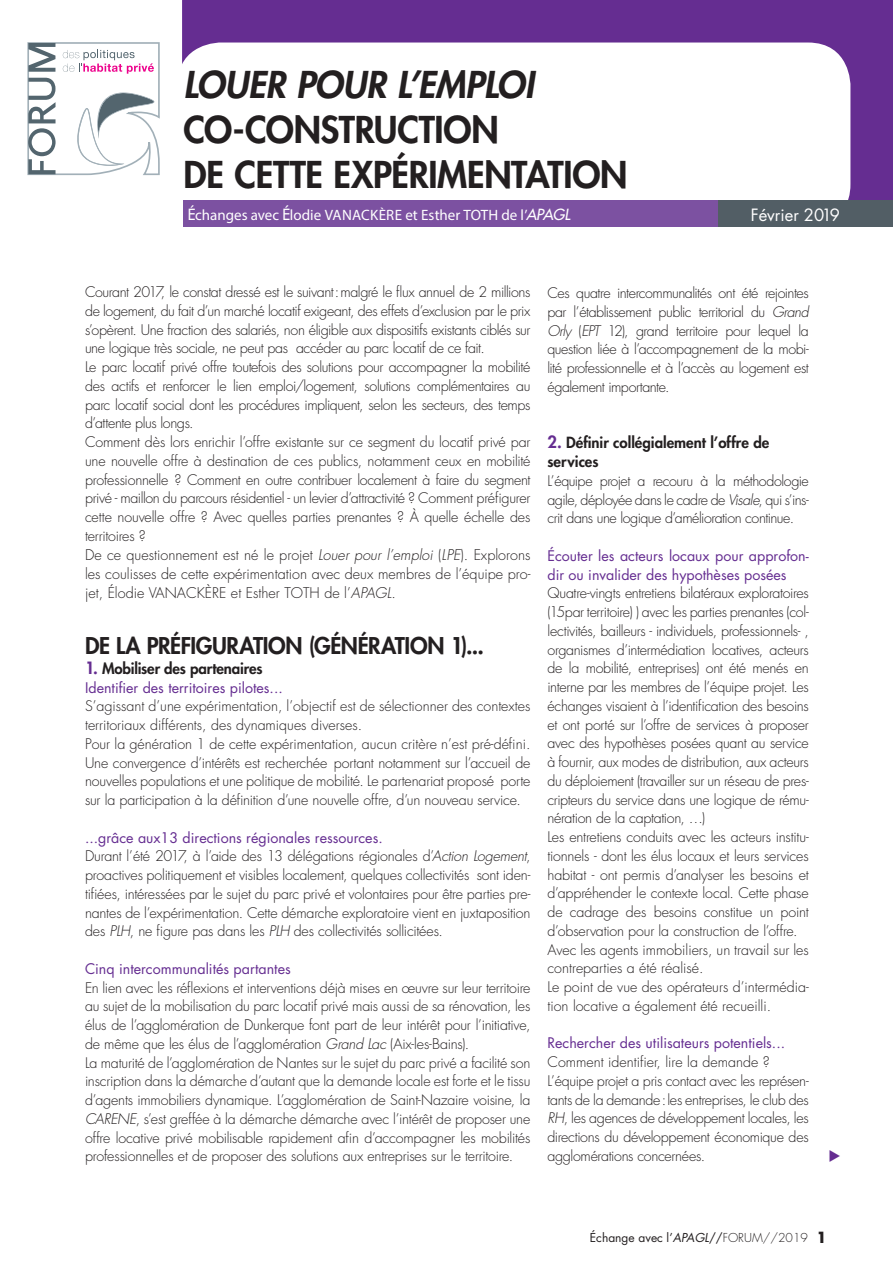
<style>
.page{position:relative;width:893px;height:1263px;background:#fff}
.page>*{position:absolute;margin:0;border:0;box-sizing:border-box;transform-origin:0 0}
.titre1{font:800 36px "Futura Std";letter-spacing:-.01em;color:#231f20}
.titre1-2{font:italic 800 36px "Futura Std";letter-spacing:-.005em;color:#231f20}
.titre1-3{font:800 22.5px "Futura Std";letter-spacing:-.015em;color:#231f20}
.t1{font:16.5px "Futura Std";color:#fff}
.intertitre_chiffre{font:800 15px/18.8px "Futura Std";color:#231f20}
.t2{font:15px "Myriad Pro";color:#fff}
.TxtCour{font:300 14.4px/18.9px "Futura Std";color:#231f20;text-align:justify}
.TxtCour-2{font:300 14.25px/18.8px "Futura Std";letter-spacing:-.01em;color:#231f20;text-align:justify}
.book_couleur{font:14.25px/18.8px "Futura Std";color:#652d91}
.t3{font:12px "Futura Std";color:#231f20}
.s1{font-family:"Futura Std";font-weight:500}
.s2{font-family:"Futura Std";font-weight:500;font-style:italic}
.s3{font-style:italic}
.s4{font-size:16.5px;color:#652d91}
.s5{font-weight:300}
.s6{font-weight:700;font-size:15px}
</style>
<div class="page">
<div style="left:182px;top:0;width:711px;height:201px;background:#652d91"></div>
<div style="left:178px;top:43px;width:672px;height:184px;background:#fff;border-radius:43px"></div>
<svg style="left:27px;top:42px;width:133px;height:134px"></svg>
<div style="left:183px;top:201px;width:667px;height:26px;background:#7c51a1"></div>
<div style="left:719px;top:201px;width:174px;height:26px;background:#525e65"></div>
<p class="titre1-2" style="left:184px;top:62px;width:352px">LOUER POUR L’EMPLOI</p>
<p class="titre1" style="left:184px;top:107px;width:317px">CO-CONSTRUCTION</p>
<p class="titre1" style="left:184px;top:152px;width:446px">DE CETTE EXPÉRIMENTATION</p>
<p class="t2" style="left:188px;top:206px;width:384px"><span class="s1">É</span>changes avec <span class="s1">É</span>lodie VANACKÈRE et Esther TOTH de l’<span class="s2">APAGL</span></p>
<p class="t1" style="left:751px;top:204px;width:90px">Février 2019</p>
<p class="TxtCour-2" style="left:85px;top:283px;width:447px">Courant 2017, le constat dressé est le suivant:malgré le flux annuel de 2 millions de logement, du fait d’un marché locatif exigeant, des effets d’exclusion par le prix s’opèrent. Une fraction des salariés, non éligible aux dispositifs existants ciblés sur une logique très sociale, ne peut pas accéder au parc locatif de ce fait.</p>
<p class="TxtCour-2" style="left:85px;top:358px;width:447px">Le parc locatif privé offre toutefois des solutions pour accompagner la mobilité des actifs et renforcer le lien emploi/logement, solutions complémentaires au parc locatif social dont les procédures impliquent, selon les secteurs, des temps d’attente plus longs.</p>
<p class="TxtCour-2" style="left:85px;top:433px;width:447px">Comment dès lors enrichir l’offre existante sur ce segment du locatif privé par une nouvelle offre à destination de ces publics, notamment ceux en mobilité professionnelle ? Comment en outre contribuer localement à faire du segment privé - maillon du parcours résidentiel - un levier d’attractivité ? Comment préfigurer cette nouvelle offre ? Avec quelles parties prenantes ? À quelle échelle des territoires ?</p>
<p class="TxtCour" style="left:85px;top:546px;width:447px">De ce questionnement est né le projet <span class="s3">Louer pour l’emploi</span> (<span class="s3">LPE</span>). Explorons les coulisses de cette expérimentation avec deux membres de l’équipe pro&shy;jet, Élodie VANACKÈRE et Esther TOTH de l’<span class="s3">APAGL</span>.</p>
<p class="titre1-3" style="left:85px;top:631px;width:400px">DE LA PRÉFIGURATION (GÉNÉRATION 1)...</p>
<p class="intertitre_chiffre" style="left:85px;top:659px;width:179px"><span class="s4">1.</span> Mobiliser des partenaires</p>
<p class="book_couleur" style="left:85px;top:678px;width:199px">Identifier des territoires pilotes...</p>
<p class="TxtCour-2" style="left:85px;top:697px;width:447px">S’agissant d’une expérimentation, l’objectif est de sélectionner des contextes territoriaux différents, des dynamiques diverses.</p>
<p class="TxtCour-2" style="left:85px;top:735px;width:447px">Pour la génération 1 de cette expérimentation, aucun critère n’est pré-défini.</p>
<p class="TxtCour-2" style="left:85px;top:753px;width:447px">Une convergence d’intérêts est recherchée portant notamment sur l’accueil de nouvelles populations et une politique de mobilité. Le partenariat proposé porte sur la participation à la définition d’une nouvelle offre, d’un nouveau service.</p>
<p class="book_couleur" style="left:85px;top:828px;width:299px">...grâce aux13 directions régionales ressources.</p>
<p class="TxtCour-2" style="left:85px;top:847px;width:447px">Durant l’été 2017, à l’aide des 13 délégations régionales d’<span class="s3">Action Logement</span>, proactives politiquement et visibles localement, quelques collectivités sont iden&shy;tifiées, intéressées par le sujet du parc privé et volontaires pour être parties pre&shy;nantes de l’expérimentation. Cette démarche exploratoire vient en juxtaposition des <span class="s3">PLH</span>, ne figure pas dans les <span class="s3">PLH</span> des collectivités sollicitées.</p>
<p class="book_couleur" style="left:85px;top:959px;width:207px">Cinq intercommunalités partantes</p>
<p class="TxtCour-2" style="left:85px;top:978px;width:447px">En lien avec les réflexions et interventions déjà mises en œuvre sur leur territoire au sujet de la mobilisation du parc locatif privé mais aussi de sa rénovation, les élus de l’agglomération de Dunkerque font part de leur intérêt pour l’initiative, de même que les élus de l’agglomération <span class="s3">Grand Lac</span> (Aix-les-Bains).</p>
<p class="TxtCour-2" style="left:85px;top:1053px;width:447px">La maturité de l’agglomération de Nantes sur le sujet du parc privé a facilité son inscription dans la démarche d’autant que la demande locale est forte et le tissu d’agents immobiliers dynamique. L’agglomération de Saint-Nazaire voisine, la <span class="s3">CARENE</span>, s’est greffée à la démarche démarche avec l’intérêt de proposer une offre locative privé mobilisable rapidement afin d’accompagner les mobilités professionnelles et de proposer des solutions aux entreprises sur le territoire.</p>
<p class="TxtCour-2" style="left:547px;top:284px;width:263px">Ces quatre intercommunalités ont été rejointes par l’établissement public territorial du <span class="s3">Grand Orly</span> (<span class="s3">EPT</span> 12), grand territoire pour lequel la question liée à l’accompagnement de la mobi&shy;lité professionnelle et à l’accès au logement est également importante.</p>
<p class="intertitre_chiffre" style="left:547px;top:433px;width:223px"><span class="s4">2.</span> Définir collégialement l’offre de services</p>
<p class="TxtCour-2" style="left:547px;top:472px;width:263px">L’équipe projet a recouru à la méthodologie agile, déployée dans le cadre de <span class="s3">Visale</span>, qui s’ins&shy;crit dans une logique d’amélioration continue.</p>
<p class="book_couleur" style="left:547px;top:546px;width:263px">Écouter les acteurs locaux pour approfon&shy;dir ou invalider des hypothèses posées</p>
<p class="TxtCour-2" style="left:547px;top:584px;width:263px">Quatre-vingts entretiens bilatéraux exploratoires (15par territoire) ) avec les parties prenantes (col&shy;lectivités, bailleurs - individuels, professionnels- , organismes d’intermédiation locatives, acteurs de la mobilité, entreprises) ont été menés en interne par les membres de l’équipe projet. Les échanges visaient à l’identification des besoins et ont porté sur l’offre de services à proposer avec des hypothèses posées quant au service à fournir, aux modes de distribution, aux acteurs du déploiement (travailler sur un réseau de pres&shy;cripteurs du service dans une logique de rému&shy;nération de la captation, …)</p>
<p class="TxtCour-2" style="left:547px;top:828px;width:263px">Les entretiens conduits avec les acteurs institu&shy;tionnels - dont les élus locaux et leurs services habitat - ont permis d’analyser les besoins et d’appréhender le contexte local. Cette phase de cadrage des besoins constitue un point d’observation pour la construction de l’offre.</p>
<p class="TxtCour-2" style="left:547px;top:940px;width:263px">Avec les agents immobiliers, un travail sur les contreparties a été réalisé.</p>
<p class="TxtCour-2" style="left:547px;top:978px;width:263px">Le point de vue des opérateurs d’intermédia&shy;tion locative a également été recueilli.</p>
<p class="book_couleur" style="left:547px;top:1034px;width:239px">Rechercher des utilisateurs potentiels...</p>
<p class="TxtCour-2" style="left:547px;top:1053px;width:224px">Comment identifier, lire la demande ?</p>
<p class="TxtCour-2" style="left:547px;top:1072px;width:263px">L’équipe projet a pris contact avec les représen&shy;tants de la demande:les entreprises, le club des <span class="s3">RH</span>, les agences de développement locales, les directions du développement économique des agglomérations concernées.</p>
<p class="t3" style="left:590px;top:1230px;width:238px">Échange avec l’<span class="s3">APAGL</span>//<span class="s5">FORUM//2019</span> <span class="s6">1</span></p>
</div>
